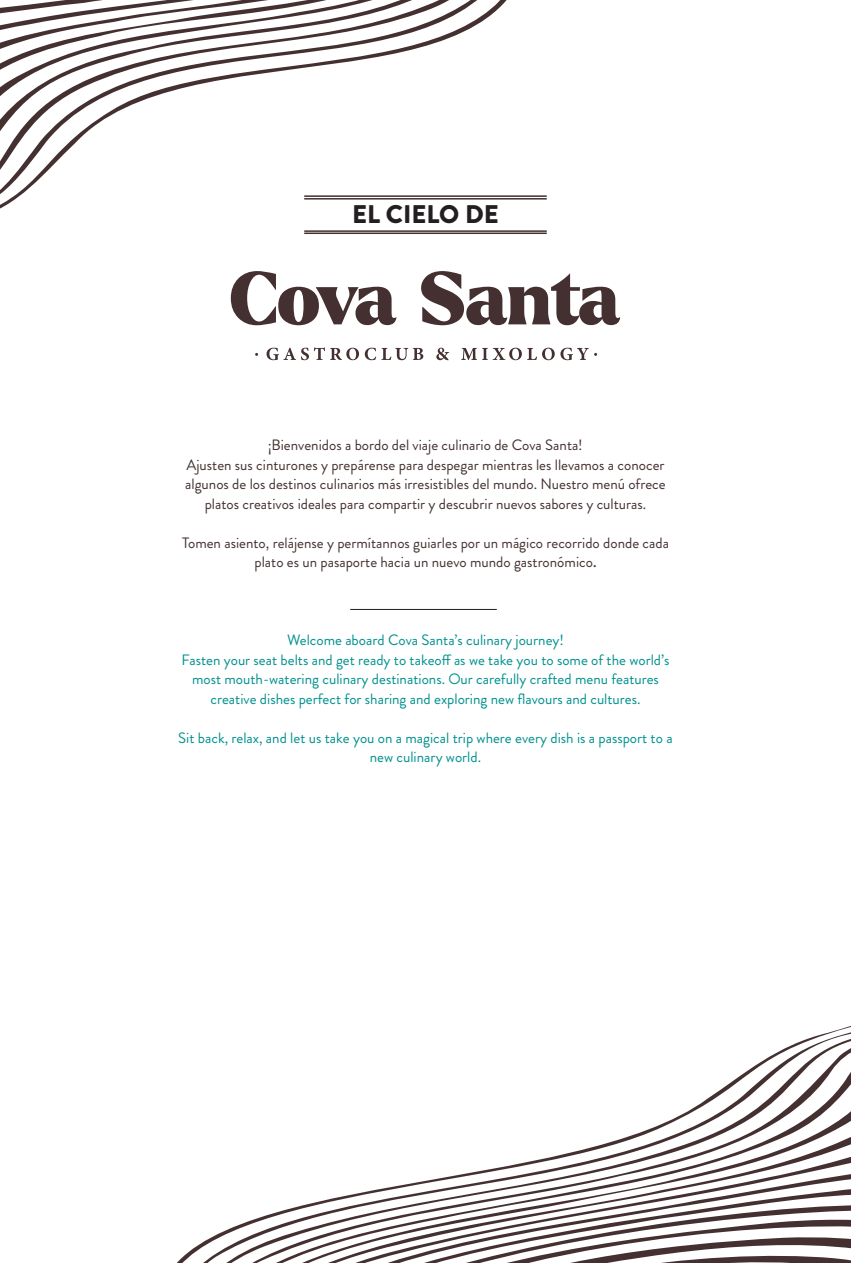
<style>
.page{position:relative;width:851px;height:1263px;background:#fff}
.page>*{position:absolute;margin:0;border:0;box-sizing:border-box;transform-origin:0 0}
.t1{font:900 25.5px "Brandon Grotesque";color:#231f20}
.t2{font:15px/19.5px "Brandon Grotesque";color:#443030;text-align:center}
.t3{font:15px/19.5px "Brandon Grotesque";color:#00918e;text-align:center}
.s1{font-weight:500}
</style>
<div class="page">
<svg style="left:0;top:0;width:507px;height:209px"></svg>
<svg style="left:177px;top:1026px;width:673px;height:237px"></svg>
<svg style="left:231px;top:271px;width:389px;height:89px"></svg>
<hr style="left:304px;top:195px;width:242px;height:2px;background:#443030">
<hr style="left:304px;top:198px;width:242px;height:2px;background:#443030">
<hr style="left:304px;top:230px;width:242px;height:2px;background:#443030">
<hr style="left:304px;top:232px;width:242px;height:2px;background:#443030">
<hr style="left:350px;top:609px;width:146px;height:1px;background:#231f20">
<p class="t1" style="left:352px;top:196px;width:148px">EL CIELO DE</p>
<p class="t2" style="left:268px;top:436px;width:316px">¡Bienvenidos a bordo del viaje culinario de Cova Santa!</p>
<p class="t2" style="left:185px;top:455px;width:482px">Ajusten sus cinturones y prepárense para despegar mientras les llevamos a conocer algunos de los destinos culinarios más irresistibles del mundo. Nuestro menú ofrece platos creativos ideales para compartir y descubrir nuevos sabores y culturas.</p>
<p class="t2" style="left:182px;top:533px;width:488px">Tomen asiento, relájense y permítannos guiarles por un mágico recorrido donde cada plato es un pasaporte hacia un nuevo mundo gastronómico<span class="s1">.</span></p>
<p class="t3" style="left:287px;top:631px;width:278px">Welcome aboard Cova Santa’s culinary journey!</p>
<p class="t3" style="left:181px;top:650px;width:489px">Fasten your seat belts and get ready to takeoff as we take you to some of the world’s most mouth-watering culinary destinations. Our carefully crafted menu features creative dishes perfect for sharing and exploring new flavours and cultures.</p>
<p class="t3" style="left:178px;top:728px;width:495px">Sit back, relax, and let us take you on a magical trip where every dish is a passport to a new culinary world.</p>
</div>
